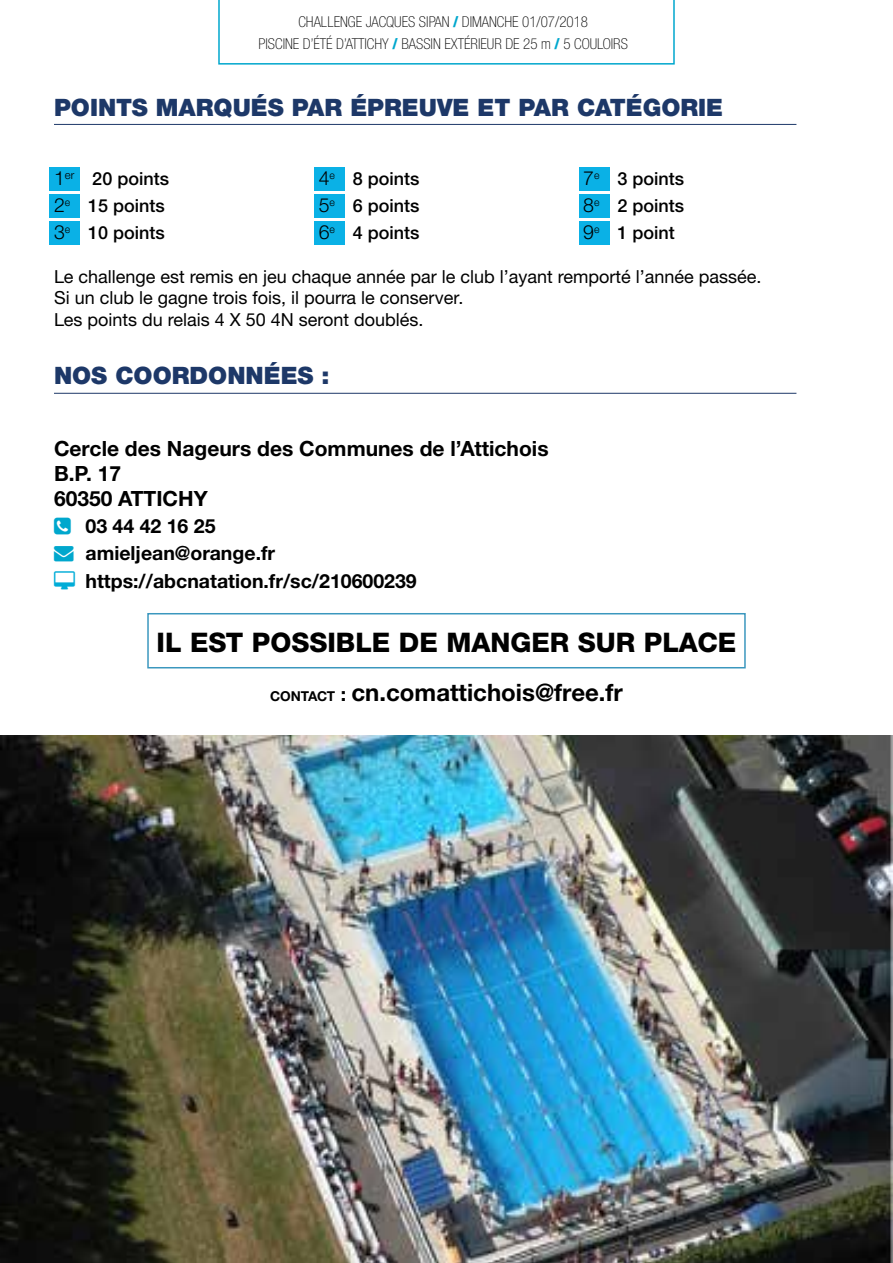
<style>
.page{position:relative;width:893px;height:1263px;background:#fff}
.page>*{position:absolute;margin:0;border:0;box-sizing:border-box;transform-origin:0 0}
.t1{font:800 27px "Helvetica Neue LTW1 G";color:#000}
.t2{font:900 24px "Helvetica Neue LTW1 G";color:#1d3868}
.t3{font:700 24px "Helvetica Neue LTW1 G";color:#000}
.t4{font:700 21px/25.2px "Helvetica Neue LTW1 G";color:#000}
.t5{font:700 19.5px/27px "Helvetica Neue LTW1 G";color:#000}
.t6{font:18px/21.6px "Helvetica Neue LTW1 G";color:#000}
.t7{font:500 18px/27px "Helvetica Neue LTW1 G";color:#000;text-align:justify}
.t8{font:100 condensed 15px/21.6px "Helvetica Neue LTW1 G";color:#000;text-align:center}
.s1{font-weight:800;color:#00a7cd}
.s2{font-weight:300;font-size:19.5px}
.s3{color:#00a7cd}
.s4{font-size:13.65px}
.s5{font-size:19.5px}
</style>
<div class="page">
<svg style="left:218px;top:0;width:457px;height:65px"></svg>
<hr style="left:54px;top:124px;width:742px;height:1px;background:#1d3868">
<div style="left:50px;top:167px;width:30px;height:24px;background:#0ab1e6"></div>
<div style="left:50px;top:194px;width:30px;height:24px;background:#0ab1e6"></div>
<div style="left:50px;top:221px;width:30px;height:24px;background:#0ab1e6"></div>
<div style="left:314px;top:167px;width:31px;height:24px;background:#0ab1e6"></div>
<div style="left:314px;top:194px;width:31px;height:24px;background:#0ab1e6"></div>
<div style="left:314px;top:221px;width:31px;height:24px;background:#0ab1e6"></div>
<div style="left:579px;top:167px;width:30px;height:24px;background:#0ab1e6"></div>
<div style="left:579px;top:194px;width:30px;height:24px;background:#0ab1e6"></div>
<div style="left:579px;top:221px;width:30px;height:24px;background:#0ab1e6"></div>
<hr style="left:54px;top:393px;width:742px;height:1px;background:#1d3868">
<div style="left:147px;top:613px;width:599px;height:55px;border:2px solid #3b97be"></div>
<img style="left:0;top:736px;width:893px;height:527px">
<p class="t8" style="left:259px;top:11px;width:371px">CHALLENGE JACQUES SIPAN <span class="s1">/</span> DIMANCHE 01/07/2018<br>PISCINE D’ÉTÉ D’ATTICHY <span class="s1">/</span> BASSIN EXTÉRIEUR DE 25 m <span class="s1">/</span> 5 COULOIRS</p>
<h2 class="t2" style="left:54px;top:93px;width:671px">POINTS MARQUÉS PAR ÉPREUVE ET PAR CATÉGORIE</h2>
<p class="t7" style="left:54px;top:166px;width:117px;text-align:left"><span class="s2">1</span><sup>er</sup> 20 points<br><span class="s2">2</span><sup>e</sup> 15 points<br><span class="s2">3</span><sup>e</sup> 10 points</p>
<p class="t7" style="left:319px;top:166px;width:102px"><span class="s2">4</span><sup>e</sup> 8 points <span class="s2">5</span><sup>e</sup> 6 points <span class="s2">6</span><sup>e</sup> 4 points</p>
<p class="t7" style="left:583px;top:166px;width:102px"><span class="s2">7</span><sup>e</sup> 3 points <span class="s2">8</span><sup>e</sup> 2 points <span class="s2">9</span><sup>e</sup> 1 point</p>
<p class="t6" style="left:54px;top:265px;width:709px">Le challenge est remis en jeu chaque année par le club l’ayant remporté l’année passée.<br>Si un club le gagne trois fois, il pourra le conserver.<br>Les points du relais 4 X 50 4N seront doublés.</p>
<h2 class="t2" style="left:54px;top:361px;width:277px">NOS COORDONNÉES :</h2>
<p class="t4" style="left:54px;top:436px;width:496px">Cercle des Nageurs des Communes de l’Attichois<br>B.P. 17<br>60350 ATTICHY</p>
<p class="t5" style="left:85px;top:513px;width:132px">03 44 42 16 25</p>
<p class="t5" style="left:85px;top:540px;width:333px;text-indent:-31px"><span class="s3">→</span> amieljean@orange.fr https://abcnatation.fr/sc/210600239</p>
<h1 class="t1" style="left:157px;top:627px;width:581px">IL EST POSSIBLE DE MANGER SUR PLACE</h1>
<h2 class="t3" style="left:270px;top:677px;width:354px"><span class="s4">CONTACT</span> <span class="s5">:</span> cn.comattichois@free.fr</h2>
</div>
